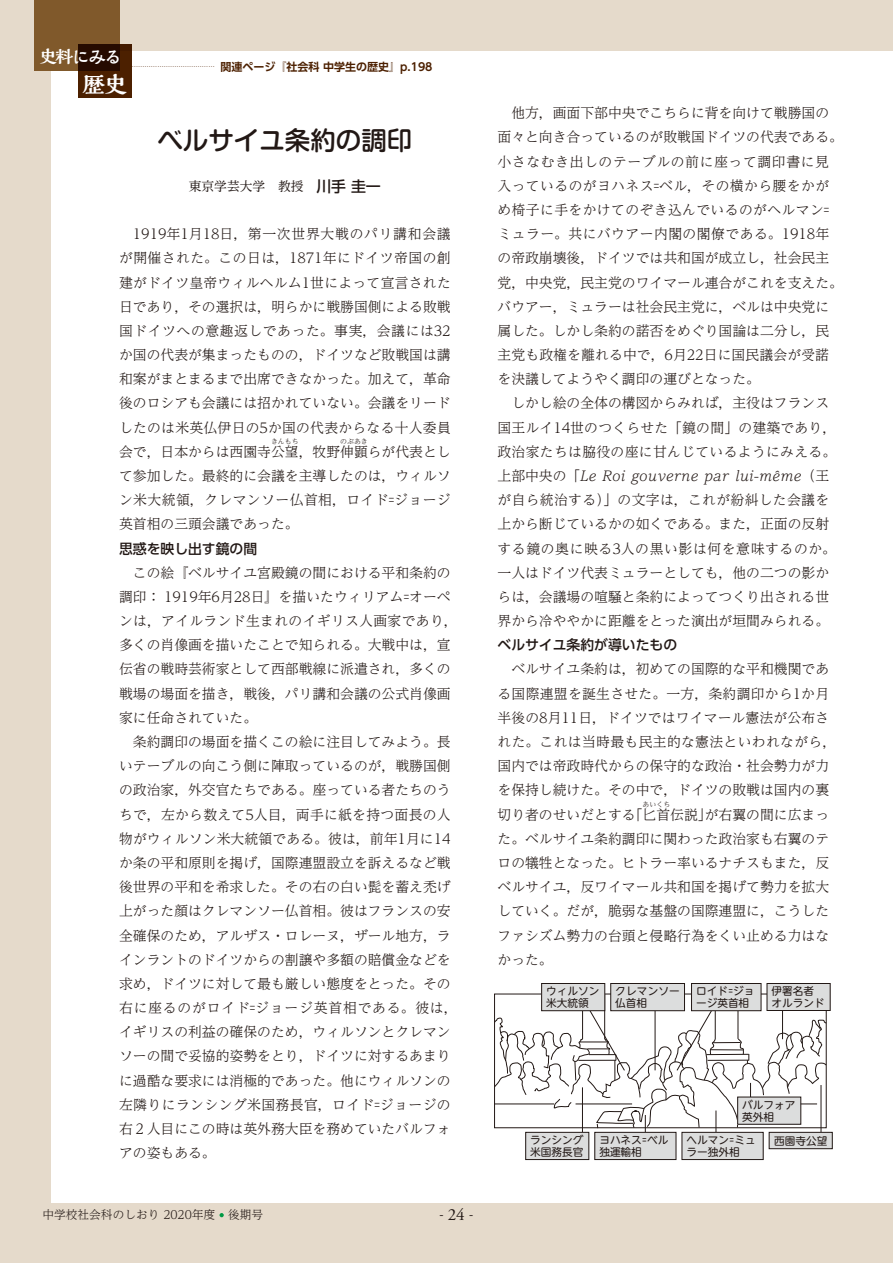
<style>
.page{position:relative;width:893px;height:1263px;background:#fff}
.page>*{position:absolute;margin:0;border:0;box-sizing:border-box;transform-origin:0 0}
.t1{font:500 25.5px "Shin M Go Pr 6";color:#221815}
.t2{font:800 23.25px "Kaimin Tu Std";color:#fff}
.t3{font:800 17.7px "Kaimin Tu Std";letter-spacing:-.08em;color:#fff}
.t4{font:16.95px "Adobe Garamond Pro";color:#221815}
.t5{font:300 13.8px/24.2px "UD Reimin Pr 6";color:#221815;text-align:justify}
.t6{font:500 13.8px "UD Shin Go Pr 6";color:#221815}
.t7{font:12.75px "UD Reimin Pr 6";color:#221815}
.t8{font:300 11.7px "UD Reimin Pr 6";color:#221815}
.t9{font:700 10.95px "UD Shin Go Pr 6 De";color:#4c2000}
.t10{font:10.65px/11.7px "UD Shin M Go Pr 6";color:#221815}
.t11{font:300 6.9px "UD Reimin Pr 6";color:#221815}
.s1{font-family:"UD Shin Go Pr 6";font-weight:500;font-size:14.85px}
</style>
<div class="page">
<div style="left:0;top:1203px;width:893px;height:60px;background:#e5dacb"></div>
<div style="left:0;top:0;width:893px;height:51px;background:#e5dacb"></div>
<div style="left:0;top:0;width:51px;height:1263px;background:#e5dacb"></div>
<div style="left:34px;top:0;width:86px;height:71px;background:#80592b"></div>
<svg style="left:78px;top:44px;width:54px;height:54px;background:#3c1700"></svg>
<div style="left:595px;top:1132px;width:81px;height:27px;background:#dcdddd"></div>
<div style="left:594px;top:1132px;width:82px;height:28px;border:1px solid #221815"></div>
<div style="left:769px;top:1132px;width:63px;height:17px;background:#dcdddd"></div>
<div style="left:769px;top:1132px;width:64px;height:17px;border:1px solid #221815"></div>
<div style="left:682px;top:1132px;width:81px;height:27px;background:#dcdddd"></div>
<div style="left:682px;top:1132px;width:81px;height:28px;border:1px solid #221815"></div>
<div style="left:526px;top:1132px;width:63px;height:27px;background:#dcdddd"></div>
<div style="left:525px;top:1132px;width:64px;height:28px;border:1px solid #221815"></div>
<div style="left:691px;top:983px;width:70px;height:28px;background:#dcdddd"></div>
<div style="left:691px;top:983px;width:70px;height:28px;border:1px solid #221815"></div>
<div style="left:611px;top:983px;width:73px;height:28px;background:#dcdddd"></div>
<div style="left:610px;top:983px;width:75px;height:28px;border:1px solid #221815"></div>
<div style="left:542px;top:983px;width:63px;height:28px;background:#dcdddd"></div>
<div style="left:541px;top:983px;width:64px;height:28px;border:1px solid #221815"></div>
<div style="left:767px;top:983px;width:63px;height:27px;background:#dcdddd"></div>
<div style="left:767px;top:983px;width:63px;height:28px;border:1px solid #221815"></div>
<svg style="left:494px;top:1000px;width:333px;height:140px"></svg>
<svg style="left:220px;top:1213px;width:4px;height:4px"></svg>
<p class="t3" style="left:39px;top:45px;width:84px">史料にみる</p>
<p class="t9" style="left:132px;top:58px;width:302px"><sup>…………………………………</sup> 関連ページ『社会科 中学生の歴史』p.198</p>
<h2 class="t2" style="left:83px;top:68px;width:46px">歴史</h2>
<h1 class="t1" style="left:157px;top:120px;width:257px">ベルサイユ条約の調印</h1>
<p class="t7" style="left:189px;top:176px;width:194px">東京学芸大学　教授 <span class="s1">川手 圭一</span></p>
<p class="t5" style="left:119px;top:221px;width:333px">　1919年1月18日，第一次世界大戦のパリ講和会議が開催された。この日は，1871年にドイツ帝国の創建がドイツ皇帝ウィルヘルム1世によって宣言された日であり，その選択は，明らかに戦勝国側による敗戦国ドイツへの意趣返しであった。事実，会議には32か国の代表が集まったものの，ドイツなど敗戦国は講和案がまとまるまで出席できなかった。加えて，革命後のロシアも会議には招かれていない。会議をリードしたのは米英仏伊日の5か国の代表からなる十人委員会で，日本からは西園寺公望，牧野伸顕らが代表とし</p>
<p class="t11" style="left:271px;top:436px;width:29px">きんもち</p>
<p class="t11" style="left:340px;top:436px;width:29px">のぶあき</p>
<p class="t5" style="left:119px;top:463px;width:333px">て参加した。最終的に会議を主導したのは，ウィルソン米大統領，クレマンソー仏首相，ロイド=ジョージ英首相の三頭会議であった。</p>
<p class="t6" style="left:119px;top:537px;width:140px">思惑を映し出す鏡の間</p>
<p class="t5" style="left:119px;top:560px;width:340px;text-align:left">　この絵『ベルサイユ宮殿鏡の間における平和条約の調印： 1919年6月28日』を描いたウィリアム=オーペンは，アイルランド生まれのイギリス人画家であり，多くの肖像画を描いたことで知られる。大戦中は，宣伝省の戦時芸術家として西部戦線に派遣され，多くの戦場の場面を描き，戦後，パリ講和会議の公式肖像画家に任命されていた。<br>　条約調印の場面を描くこの絵に注目してみよう。長いテーブルの向こう側に陣取っているのが，戦勝国側の政治家，外交官たちである。座っている者たちのうちで，左から数えて5人目，両手に紙を持つ面長の人物がウィルソン米大統領である。彼は，前年1月に14か条の平和原則を掲げ，国際連盟設立を訴えるなど戦後世界の平和を希求した。その右の白い髭を蓄え禿げ上がった顔はクレマンソー仏首相。彼はフランスの安全確保のため，アルザス・ロレーヌ，ザール地方，ラインラントのドイツからの割譲や多額の賠償金などを求め，ドイツに対して最も厳しい態度をとった。その右に座るのがロイド=ジョージ英首相である。彼は，イギリスの利益の確保のため，ウィルソンとクレマンソーの間で妥協的姿勢をとり，ドイツに対するあまりに過酷な要求には消極的であった。他にウィルソンの左隣りにランシング米国務長官，ロイド=ジョージの右２人目にこの時は英外務大臣を務めていたバルフォアの姿もある。</p>
<p class="t8" style="left:43px;top:1205px;width:222px">中学校社会科のしおり 2020年度 後期号</p>
<p class="t4" style="left:439px;top:1204px;width:35px">-24-</p>
<p class="t5" style="left:497px;top:100px;width:347px;text-align:left">　他方，画面下部中央でこちらに背を向けて戦勝国の面々と向き合っているのが敗戦国ドイツの代表である。小さなむき出しのテーブルの前に座って調印書に見入っているのがヨハネス=ベル，その横から腰をかがめ椅子に手をかけてのぞき込んでいるのがヘルマン=ミュラー。共にバウアー内閣の閣僚である。1918年の帝政崩壊後，ドイツでは共和国が成立し，社会民主党，中央党，民主党のワイマール連合がこれを支えた。バウアー，ミュラーは社会民主党に，ベルは中央党に属した。しかし条約の諾否をめぐり国論は二分し，民主党も政権を離れる中で，6月22日に国民議会が受諾を決議してようやく調印の運びとなった。<br>　しかし絵の全体の構図からみれば，主役はフランス国王ルイ14世のつくらせた「鏡の間」の建築であり，政治家たちは脇役の座に甘んじているようにみえる。上部中央の「Le Roi gouverne par lui-même（王が自ら統治する）」の文字は，これが紛糾した会議を上から断じているかの如くである。また，正面の反射する鏡の奥に映る3人の黒い影は何を意味するのか。一人はドイツ代表ミュラーとしても，他の二つの影からは，会議場の喧騒と条約によってつくり出される世界から冷ややかに距離をとった演出が垣間みられる。</p>
<p class="t6" style="left:497px;top:634px;width:181px">ベルサイユ条約が導いたもの</p>
<p class="t5" style="left:497px;top:657px;width:340px;text-align:left">　ベルサイユ条約は，初めての国際的な平和機関である国際連盟を誕生させた。一方，条約調印から1か月半後の8月11日，ドイツではワイマール憲法が公布された。これは当時最も民主的な憲法といわれながら，国内では帝政時代からの保守的な政治・社会勢力が力を保持し続けた。その中で，ドイツの敗戦は国内の裏切り者のせいだとする「匕首伝説」が右翼の間に広まっ</p>
<p class="t11" style="left:643px;top:798px;width:29px">あいくち</p>
<p class="t5" style="left:497px;top:826px;width:333px">た。ベルサイユ条約調印に関わった政治家も右翼のテロの犠牲となった。ヒトラー率いるナチスもまた，反ベルサイユ，反ワイマール共和国を掲げて勢力を拡大していく。だが，脆弱な基盤の国際連盟に，こうしたファシズム勢力の台頭と侵略行為をくい止める力はなかった。</p>
<p class="t10" style="left:696px;top:985px;width:60px">ロイド＝ジョージ英首相</p>
<p class="t10" style="left:546px;top:985px;width:55px">ウィルソン米大統領</p>
<p class="t10" style="left:772px;top:985px;width:55px">伊署名者オルランド</p>
<p class="t10" style="left:615px;top:985px;width:66px">クレマンソー仏首相</p>
<p class="t10" style="left:530px;top:1133px;width:55px">ランシング米国務長官</p>
<p class="t10" style="left:742px;top:1098px;width:55px">バルフォア英外相</p>
<p class="t10" style="left:599px;top:1133px;width:71px">ヨハネス＝ベル独運輸相</p>
<p class="t10" style="left:686px;top:1133px;width:71px">ヘルマン＝ミュ</p>
<p class="t10" style="left:774px;top:1134px;width:55px">西園寺公望</p>
<p class="t10" style="left:686px;top:1145px;width:55px">ラー独外相</p>
</div>
